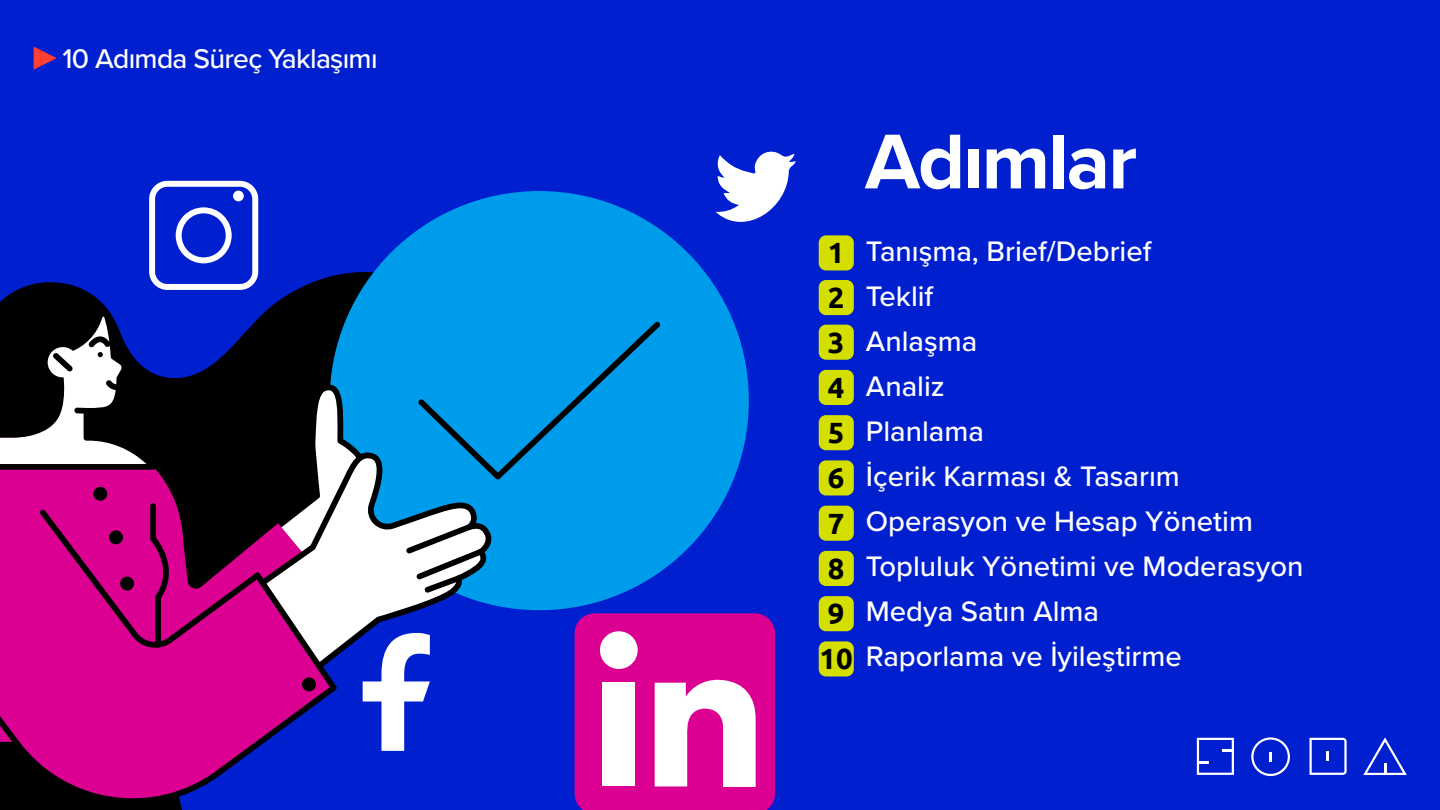
<style>
.page{position:relative;width:1440px;height:810px;background:#001fce}
.page>*{position:absolute;margin:0;border:0;box-sizing:border-box;transform-origin:0 0}
.t1{font:700 80.47px "Proxima Nova";letter-spacing:-.025em;color:#fff}
.t2{font:500 29.25px/45px "Proxima Nova";color:#fff}
.t3{font:700 29.25px/45.2px "Ubuntu";color:#000}
.t4{font:500 28.2px "Proxima Nova";letter-spacing:-.025em;color:#fff}
</style>
<div class="page">
<svg style="left:0;top:249px;width:538px;height:362px;fill:#000"></svg>
<div style="left:330px;top:191px;width:419px;height:419px;background:#009cec;border-radius:50%"></div>
<svg style="left:418px;top:322px;width:242px;height:157px"></svg>
<svg style="left:262px;top:384px;width:93px;height:64px;background:#30454f"></svg>
<svg style="left:0;top:438px;width:183px;height:71px;background:#b30076"></svg>
<svg style="left:247px;top:448px;width:246px;height:208px"></svg>
<svg style="left:406px;top:524px;width:78px;height:69px;background:#a8b5bc"></svg>
<svg style="left:0;top:509px;width:337px;height:301px;background:#a51388"></svg>
<svg style="left:150px;top:503px;width:20px;height:145px;background:#940062"></svg>
<div style="left:302px;top:677px;width:14px;height:14px;background:#000;border-radius:50%"></div>
<div style="left:120px;top:577px;width:14px;height:14px;background:#000;border-radius:50%"></div>
<div style="left:109px;top:530px;width:14px;height:14px;background:#000;border-radius:50%"></div>
<div style="left:93px;top:487px;width:14px;height:14px;background:#000;border-radius:50%"></div>
<svg style="left:0;top:310px;width:157px;height:160px;background:#4e505e"></svg>
<div style="left:819px;top:235px;width:35px;height:35px;background:#d4df00;border-radius:7px"></div>
<div style="left:819px;top:280px;width:35px;height:35px;background:#d4df00;border-radius:7px"></div>
<div style="left:819px;top:325px;width:35px;height:35px;background:#d4df00;border-radius:7px"></div>
<div style="left:819px;top:370px;width:35px;height:35px;background:#d4df00;border-radius:7px"></div>
<div style="left:819px;top:415px;width:35px;height:35px;background:#d4df00;border-radius:7px"></div>
<div style="left:819px;top:460px;width:35px;height:36px;background:#d4df00;border-radius:7px"></div>
<div style="left:819px;top:506px;width:35px;height:35px;background:#d4df00;border-radius:7px"></div>
<div style="left:819px;top:551px;width:35px;height:35px;background:#d4df00;border-radius:7px"></div>
<div style="left:819px;top:596px;width:35px;height:35px;background:#d4df00;border-radius:7px"></div>
<div style="left:819px;top:641px;width:35px;height:36px;background:#d4df00;border-radius:7px"></div>
<svg style="left:149px;top:181px;width:109px;height:109px"></svg>
<div style="left:233px;top:191px;width:11px;height:10px;background:#fff;border-radius:50%"></div>
<svg style="left:715px;top:151px;width:81px;height:71px"></svg>
<svg style="left:363px;top:633px;width:67px;height:118px"></svg>
<svg style="left:575px;top:613px;width:200px;height:197px;background:#e349b1"></svg>
<div style="left:600px;top:631px;width:38px;height:38px;background:#fff;border-radius:50%"></div>
<svg style="left:1251px;top:737px;width:39px;height:39px"></svg>
<svg style="left:1197px;top:738px;width:37px;height:37px"></svg>
<svg style="left:1310px;top:738px;width:37px;height:37px"></svg>
<svg style="left:1363px;top:737px;width:44px;height:38px"></svg>
<svg style="left:34px;top:46px;width:23px;height:24px"></svg>
<p class="t4" style="left:63px;top:38px;width:317px">10 Adımda Süreç Yaklaşımı</p>
<h1 class="t1" style="left:865px;top:102px;width:274px">Adımlar</h1>
<p class="t3" style="left:820px;top:230px;width:35px">1<br>2<br>3<br>4<br>5<br>6<br>7<br>8<br>9<br>10</p>
<p class="t2" style="left:866px;top:227px;width:439px">Tanışma, Brief/Debrief<br>Teklif<br>Anlaşma<br>Analiz<br>Planlama<br>İçerik Karması &amp; Tasarım<br>Operasyon ve Hesap Yönetim<br>Topluluk Yönetimi ve Moderasyon<br>Medya Satın Alma<br>Raporlama ve İyileştirme</p>
</div>
